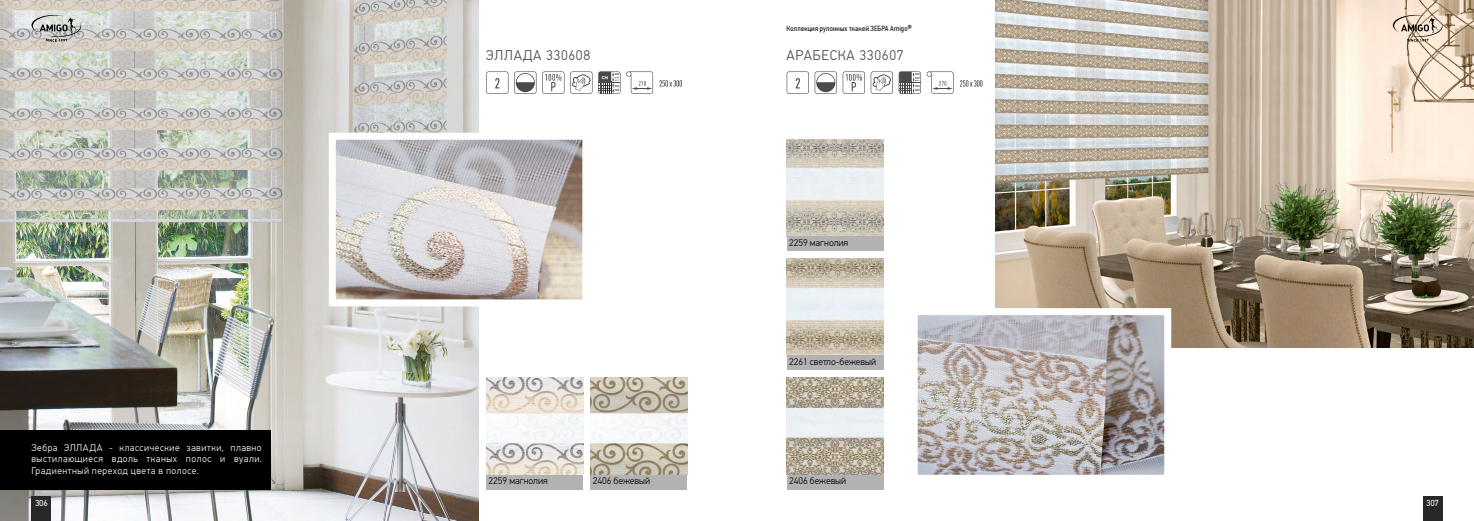
<style>
.page{position:relative;width:1474px;height:521px;background:#fff}
.page>*{position:absolute;margin:0;border:0;box-sizing:border-box;transform-origin:0 0}
.t1{font:300 14px "PF Din Text Pro";letter-spacing:.05em;color:#4a4a49}
.t2{font:300 9.62px/11.4px "PF Din Text Pro";letter-spacing:.05em;color:#fff;text-align:justify}
.t3{font:300 9.62px "PF Din Text Pro";color:#000}
.t4{font:8.75px "PF Din Text Pro";letter-spacing:-.02em;color:#fff}
.t5{font:7.44px "PF Din Text Cond Pro";letter-spacing:.02em;color:#000}
.s1{font-weight:500;font-size:8.75px}
</style>
<div class="page">
<svg style="left:514px;top:71px;width:22px;height:23px"></svg>
<svg style="left:570px;top:71px;width:22px;height:23px"></svg>
<svg style="left:659px;top:80px;width:23px;height:7px"></svg>
<svg style="left:598px;top:71px;width:22px;height:23px"></svg>
<svg style="left:626px;top:71px;width:27px;height:23px"></svg>
<svg style="left:542px;top:71px;width:22px;height:23px"></svg>
<svg style="left:486px;top:71px;width:22px;height:23px"></svg>
<img style="left:590px;top:378px;width:97px;height:96px">
<div style="left:590px;top:474px;width:97px;height:15px;background:#b3b2b2"></div>
<img style="left:486px;top:378px;width:97px;height:96px">
<div style="left:486px;top:474px;width:97px;height:15px;background:#b3b2b2"></div>
<img style="left:0;top:0;width:479px;height:521px">
<img style="left:337px;top:141px;width:244px;height:157px">
<div style="left:329px;top:133px;width:260px;height:173px;border:7px solid #fff"></div>
<div style="left:0;top:430px;width:270px;height:59px;background:#000"></div>
<svg style="left:32px;top:15px;width:49px;height:27px"></svg>
<svg style="left:960px;top:80px;width:22px;height:7px"></svg>
<svg style="left:786px;top:71px;width:167px;height:23px"></svg>
<img style="left:786px;top:140px;width:97px;height:96px">
<div style="left:786px;top:236px;width:97px;height:15px;background:#b3b2b2"></div>
<img style="left:786px;top:259px;width:97px;height:96px">
<div style="left:786px;top:355px;width:97px;height:15px;background:#b3b2b2"></div>
<img style="left:786px;top:378px;width:97px;height:96px">
<div style="left:786px;top:474px;width:97px;height:15px;background:#b3b2b2"></div>
<img style="left:995px;top:0;width:478px;height:347px">
<img style="left:918px;top:316px;width:245px;height:158px">
<div style="left:910px;top:308px;width:261px;height:174px;border:7px solid #fff"></div>
<div style="left:32px;top:496px;width:19px;height:25px;background:#282827"></div>
<div style="left:1422px;top:496px;width:20px;height:25px;background:#282827"></div>
<svg style="left:1392px;top:15px;width:50px;height:27px"></svg>
<p class="t2" style="left:32px;top:442px;width:232px">Зебра ЭЛЛАДА - классические завитки, плавно выстилающиеся вдоль тканых полос и вуали.<br>Градиентный переход цвета в полосе.</p>
<h1 class="t1" style="left:486px;top:47px;width:106px">ЭЛЛАДА 330608</h1>
<p class="t3" style="left:488px;top:476px;width:61px">2259 магнолия</p>
<p class="t3" style="left:593px;top:476px;width:59px">2406 бежевый</p>
<p class="t5" style="left:786px;top:24px;width:127px">Коллекция рулонных тканей ЗЕБРА Amigo<span class="s1">®</span></p>
<h1 class="t1" style="left:786px;top:47px;width:118px">АРАБЕСКА 330607</h1>
<p class="t3" style="left:789px;top:237px;width:61px">2259 магнолия</p>
<p class="t3" style="left:789px;top:356px;width:88px">2261 светло-бежевый</p>
<p class="t3" style="left:789px;top:476px;width:59px">2406 бежевый</p>
<p class="t4" style="left:35px;top:497px;width:14px">306</p>
<p class="t4" style="left:1425px;top:497px;width:14px">307</p>
</div>
